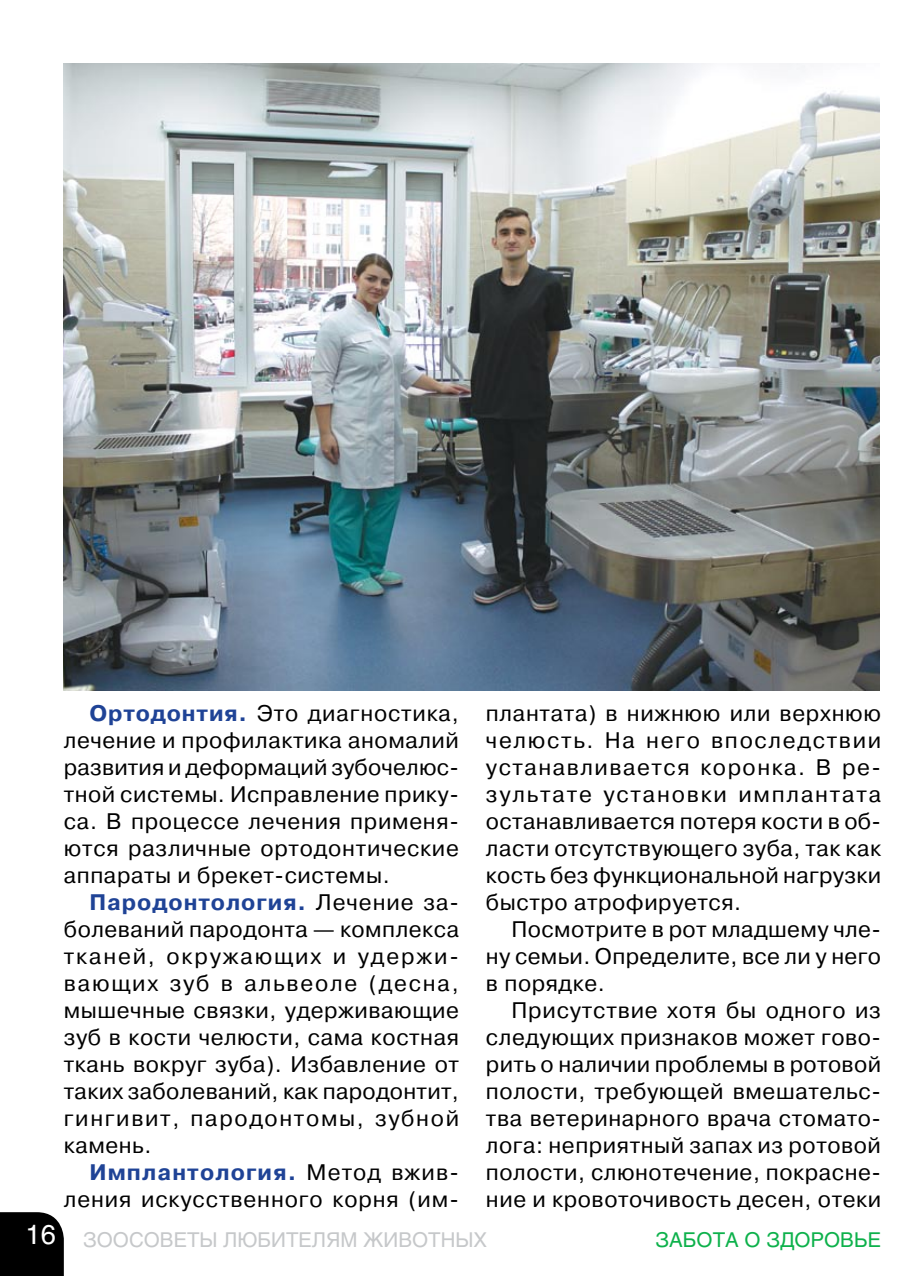
<style>
.page{position:relative;width:913px;height:1276px;background:#fff}
.page>*{position:absolute;margin:0;border:0;box-sizing:border-box;transform-origin:0 0}
.t1{font:22.5px/27px "Pragmatica C";letter-spacing:.025em;color:#000;text-align:justify}
.t2{font:20.25px "Helios";color:#c6c8ca}
.t3{font:20.25px "Helios";color:#0db14b}
.s1{font-weight:700;color:#1f4396}
.s2{font-size:27px;color:#fff}
</style>
<div class="page">
<div style="left:0;top:1212px;width:64px;height:64px;background:#000"></div>
<img style="left:64px;top:64px;width:814px;height:626px">
<p class="t1" style="left:64px;top:700px;width:396px;text-indent:26px"><span class="s1">Ортодонтия.</span> Это диагностика, лечение и профилактика аномалий развития и деформаций зубочелюс&shy;тной системы. Исправление прику&shy;са. В процессе лечения применя&shy;ются различные ортодонтические аппараты и брекет-системы.</p>
<p class="t1" style="left:64px;top:889px;width:396px;text-indent:26px"><span class="s1">Пародонтология.</span> Лечение за&shy;болеваний пародонта — комплекса тканей, окружающих и удержи&shy;вающих зуб в альвеоле (десна, мышечные связки, удерживающие зуб в кости челюсти, сама костная ткань вокруг зуба). Избавление от таких заболеваний, как пародонтит, гингивит, пародонтомы, зубной камень.</p>
<p class="t1" style="left:64px;top:1159px;width:396px;text-align:right"><span class="s1">Имплантология.</span> Метод вжив&shy;ления искусственного корня (им-</p>
<p class="t1" style="left:485px;top:700px;width:396px">плантата) в нижнюю или верхнюю челюсть. На него впоследствии устанавливается коронка. В ре&shy;зультате установки имплантата останавливается потеря кости в об&shy;ласти отсутствующего зуба, так как кость без функциональной нагрузки быстро атрофируется.</p>
<p class="t1" style="left:485px;top:916px;width:396px;text-indent:26px">Посмотрите в рот младшему чле&shy;ну семьи. Определите, все ли у него в порядке.</p>
<p class="t1" style="left:485px;top:997px;width:396px;text-indent:26px">Присутствие хотя бы одного из следующих признаков может гово&shy;рить о наличии проблемы в ротовой полости, требующей вмешательс&shy;тва ветеринарного врача стомато&shy;лога: неприятный запах из ротовой полости, слюнотечение, покрасне&shy;ние и кровоточивость десен, отеки</p>
<p class="t2" style="left:26px;top:1227px;width:463px"><span class="s2">16</span> ЗООСОВЕТЫ ЛЮБИТЕЛЯМ ЖИВОТНЫХ</p>
<p class="t3" style="left:655px;top:1227px;width:42px">Забот</p>
<p class="t3" style="left:724px;top:1227px;width:155px">а о здоровье</p>
</div>
